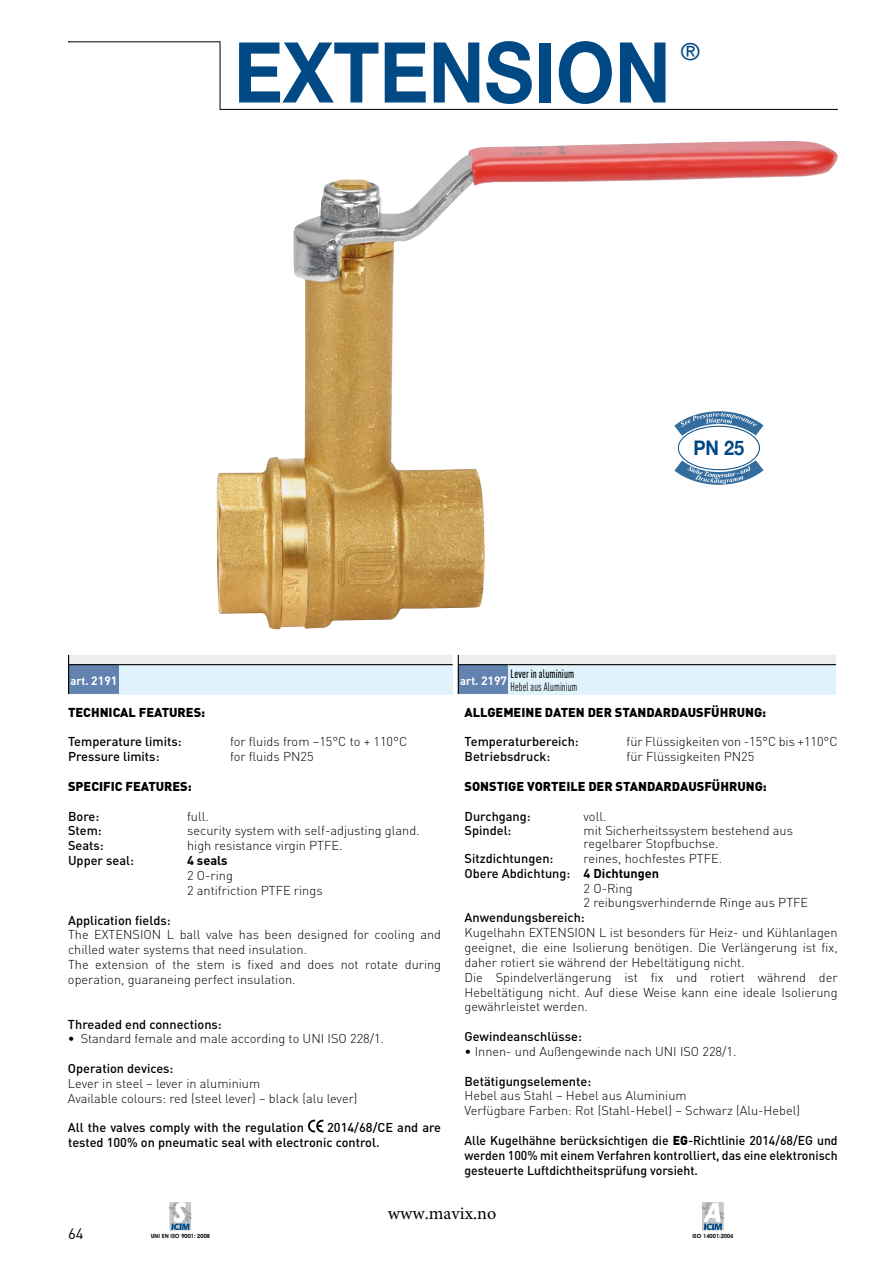
<style>
.page{position:relative;width:893px;height:1263px;background:#fff}
.page>*{position:absolute;margin:0;border:0;box-sizing:border-box;transform-origin:0 0}
.t1{font:700 84px "Helvetica Neue CE";color:#004985;scale:.9 1}
.t2{font:700 20.1px "Helvetica Neue";color:#004985;scale:.9 1}
.t3{font:18px "Minion Pro";color:#000}
.t4{font:15px "DIN";color:#000}
.t5{font:300 12.75px/14.9px "DIN";color:#000}
.t6{font:500 12.75px/14.9px "DIN";color:#000}
.t7{font:500 12.75px/14.9px "DIN";color:#000;text-align:justify;scale:.96 1}
.t8{font:900 12.75px "DIN";color:#000}
.t9{font:700 12.75px "DIN";color:#000}
.t10{font:12px "DIN Cond";letter-spacing:.01em;color:#000;scale:.85 1}
.t11{font:500 12px "DIN Cond";letter-spacing:.01em;color:#000;scale:.85 1}
.t12{font:700 11.55px "DIN";color:#fff}
.t13{font:600 5.7px "Avant Garde";color:#000}
.s1{font-size:12px}
.s2{font-weight:700}
.s3{font-weight:900}
</style>
<div class="page">
<svg style="left:701px;top:1202px;width:23px;height:29px"></svg>
<svg style="left:702px;top:1203px;width:22px;height:27px"></svg>
<svg style="left:169px;top:1202px;width:23px;height:29px"></svg>
<svg style="left:170px;top:1202px;width:21px;height:28px"></svg>
<img style="left:217px;top:141px;width:621px;height:488px">
<svg style="left:70px;top:41px;width:767px;height:69px"></svg>
<svg style="left:674px;top:460px;width:90px;height:25px"></svg>
<div style="left:678px;top:426px;width:82px;height:44px;border:1px solid #004985;border-radius:50%"></div>
<svg style="left:674px;top:411px;width:89px;height:25px"></svg>
<svg style="left:68px;top:655px;width:768px;height:39px;background:#cfdee8"></svg>
<svg style="left:308px;top:1120px;width:15px;height:12px"></svg>
<h1 class="t1" style="left:234px;top:21px;width:530px">EXTENSION<sup>®</sup></h1>
<p class="t11" style="left:511px;top:666px;width:76px">Lever in aluminium</p>
<p class="t10" style="left:511px;top:680px;width:80px">Hebel aus Aluminium</p>
<p class="t12" style="left:71px;top:673px;width:48px">art. <span class="s1">2191</span></p>
<p class="t12" style="left:460px;top:673px;width:48px">art. <span class="s1">2197</span></p>
<h2 class="t2" style="left:693px;top:432px;width:58px">PN 25</h2>
<p class="t8" style="left:465px;top:703px;width:303px">ALLGEMEINE DATEN DER STANDARDAUSFÜHRUNG:</p>
<p class="t6" style="left:465px;top:734px;width:116px">Temperaturbereich:</p>
<p class="t5" style="left:627px;top:734px;width:213px">für Flüssigkeiten von -15°C bis +110°C</p>
<p class="t6" style="left:465px;top:749px;width:87px">Betriebsdruck:</p>
<p class="t5" style="left:627px;top:749px;width:129px">für Flüssigkeiten PN25</p>
<p class="t8" style="left:465px;top:778px;width:304px">SONSTIGE VORTEILE DER STANDARDAUSFÜHRUNG:</p>
<p class="t6" style="left:465px;top:808px;width:68px">Durchgang:</p>
<p class="t5" style="left:584px;top:808px;width:24px">voll.</p>
<p class="t6" style="left:465px;top:823px;width:48px">Spindel:</p>
<p class="t5" style="left:584px;top:824px;width:211px;line-height:12.6px">mit Sicherheitssystem bestehend aus regelbarer Stopfbuchse.</p>
<p class="t6" style="left:465px;top:850px;width:90px">Sitzdichtungen:</p>
<p class="t5" style="left:584px;top:851px;width:140px">reines, hochfestes PTFE.</p>
<p class="t6" style="left:465px;top:865px;width:196px">Obere Abdichtung: <span class="s2">4 Dichtungen</span></p>
<p class="t5" style="left:584px;top:880px;width:51px">2 O-Ring</p>
<p class="t5" style="left:584px;top:895px;width:226px">2 reibungsverhindernde Ringe aus PTFE</p>
<p class="t6" style="left:465px;top:910px;width:122px">Anwendungsbereich:</p>
<p class="t5" style="left:464px;top:925px;width:375px">Kugelhahn EXTENSION L ist besonders für Heiz- und Kühlanlagen geeignet, die eine Isolierung benötigen. Die Verlängerung ist fix, daher rotiert sie während der Hebeltätigung nicht.<br>Die Spindelverlängerung ist fix und rotiert während der Hebeltätigung nicht. Auf diese Weise kann eine ideale Isolierung gewährleistet werden.</p>
<p class="t6" style="left:464px;top:1028px;width:119px">Gewindeanschlüsse:</p>
<p class="t5" style="left:464px;top:1044px;width:273px">• Innen- und Außengewinde nach UNI ISO 228/1.</p>
<p class="t6" style="left:464px;top:1073px;width:128px">Betätigungselemente:</p>
<p class="t5" style="left:464px;top:1088px;width:337px">Hebel aus Stahl – Hebel aus Aluminium<br>Verfügbare Farben: Rot (Stahl-Hebel) – Schwarz (Alu-Hebel)</p>
<p class="t7" style="left:465px;top:1132px;width:390px">Alle Kugelhähne berücksichtigen die <span class="s3">EG</span>-Richtlinie 2014/68/EG und werden 100% mit einem Verfahren kontrolliert, das eine elektronisch gesteuerte Luftdichtheitsprüfung vorsieht.</p>
<h3 class="t3" style="left:388px;top:1201px;width:110px">www.mavix.no</h3>
<p class="t8" style="left:68px;top:703px;width:139px">TECHNICAL FEATURES:</p>
<p class="t6" style="left:68px;top:734px;width:115px">Temperature limits:</p>
<p class="t5" style="left:230px;top:734px;width:179px">for fluids from –15°C to + 110°C</p>
<p class="t6" style="left:68px;top:749px;width:93px">Pressure limits:</p>
<p class="t5" style="left:230px;top:749px;width:85px">for fluids PN25</p>
<p class="t8" style="left:68px;top:778px;width:125px">SPECIFIC FEATURES:</p>
<p class="t6" style="left:68px;top:808px;width:33px">Bore:</p>
<p class="t5" style="left:187px;top:808px;width:23px">full.</p>
<p class="t6" style="left:68px;top:823px;width:35px">Stem:</p>
<p class="t5" style="left:187px;top:823px;width:234px">security system with self-adjusting gland.</p>
<p class="t6" style="left:68px;top:838px;width:37px">Seats:</p>
<p class="t5" style="left:187px;top:838px;width:157px">high resistance virgin PTFE.</p>
<p class="t6" style="left:68px;top:853px;width:68px">Upper seal:</p>
<p class="t9" style="left:187px;top:852px;width:42px">4 seals</p>
<p class="t5" style="left:187px;top:868px;width:137px">2 O-ring<br>2 antifriction PTFE rings</p>
<p class="t6" style="left:68px;top:912px;width:104px">Application fields:</p>
<p class="t5" style="left:68px;top:927px;width:375px">The EXTENSION L ball valve has been designed for cooling and chilled water systems that need insulation.<br>The extension of the stem is fixed and does not rotate during operation, guaraneing perfect insulation.</p>
<p class="t6" style="left:68px;top:1016px;width:155px">Threaded end connections:</p>
<p class="t5" style="left:68px;top:1031px;width:317px">• Standard female and male according to UNI ISO 228/1.</p>
<p class="t6" style="left:68px;top:1060px;width:107px">Operation devices:</p>
<p class="t5" style="left:68px;top:1076px;width:291px">Lever in steel – lever in aluminium<br>Available colours: red (steel lever) – black (alu lever)</p>
<p class="t6" style="left:68px;top:1120px;width:237px">All the valves comply with the regulation</p>
<p class="t6" style="left:68px;top:1120px;width:375px;text-indent:259px">2014/68/CE and are tested 100% on pneumatic seal with electronic control.</p>
<p class="t4" style="left:68px;top:1224px;width:17px">64</p>
<p class="t13" style="left:151px;top:1233px;width:61px">UNI EN ISO 9001 : 2008</p>
<p class="t13" style="left:692px;top:1232px;width:43px">ISO 14001:2004</p>
</div>
